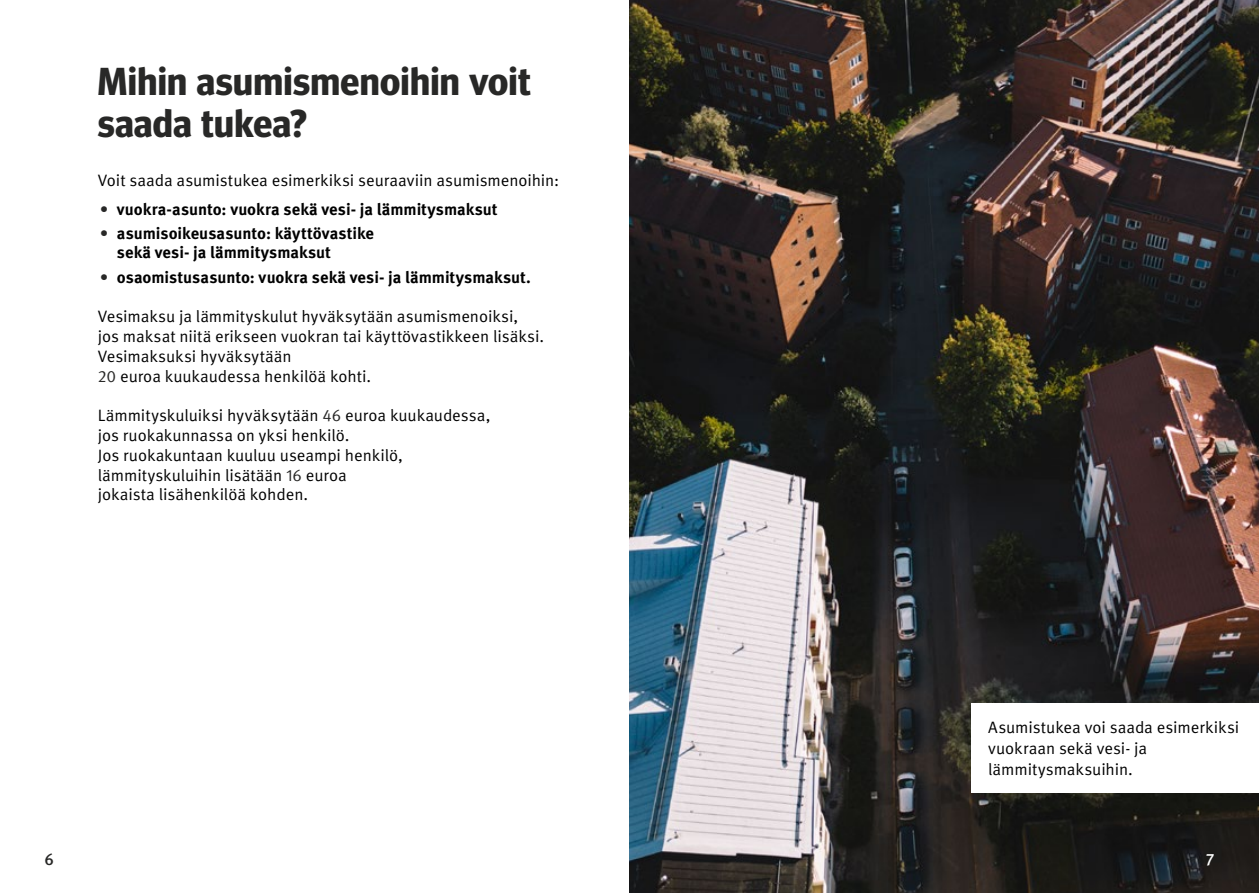
<style>
.page{position:relative;width:1259px;height:893px;background:#fff}
.page>*{position:absolute;margin:0;border:0;box-sizing:border-box;transform-origin:0 0}
.H1_otsikko{font:700 39px/42px "Meta Headline Pro";letter-spacing:.01em;color:#282827}
.P_Body_copy{font:16.5px/21px "Meta Pro Norm";letter-spacing:-.005em;color:#000}
.P_Bulletpoints{font:700 16.5px/19.8px "Meta Pro";color:#000}
.t1{font:500 16.5px "Meta Pro";color:#282827}
.t2{font:500 16.5px "Meta Pro";color:#fff}
.s1{font-family:"Meta Pro Norm";font-weight:400;color:#282827}
.s2{color:#282827}
</style>
<div class="page">
<img style="left:629px;top:0;width:630px;height:893px">
<div style="left:971px;top:704px;width:288px;height:89px;background:#fff"></div>
<h1 class="H1_otsikko" style="left:98px;top:58px;width:434px">Mihin asumismenoihin voit saada tukea?</h1>
<p class="P_Body_copy" style="left:98px;top:169px;width:463px">Voit saada asumistukea esimerkiksi seuraaviin asumismenoihin:</p>
<p class="P_Bulletpoints" style="left:100px;top:198px;width:399px"><span class="s1">•</span> vuokra-asunto: vuokra sekä vesi- ja lämmitysmaksut</p>
<p class="P_Bulletpoints" style="left:117px;top:222px;width:259px;text-indent:-17px"><span class="s1">•</span> asumisoikeusasunto: käyttövastike sekä vesi- ja lämmitysmaksut</p>
<p class="P_Bulletpoints" style="left:100px;top:266px;width:432px"><span class="s1">•</span> osaomistusasunto: vuokra sekä vesi- ja lämmitysmaksut.</p>
<p class="P_Body_copy" style="left:98px;top:305px;width:422px">Vesimaksu ja lämmityskulut hyväksytään asumismenoiksi,</p>
<p class="P_Body_copy" style="left:98px;top:325px;width:448px">jos maksat niitä erikseen vuokran tai käyttövastikkeen lisäksi.</p>
<p class="P_Body_copy" style="left:98px;top:344px;width:195px">Vesimaksuksi hyväksytään</p>
<p class="P_Body_copy" style="left:98px;top:364px;width:275px"><span class="s2">20</span> euroa kuukaudessa henkilöä kohti.</p>
<p class="P_Body_copy" style="left:98px;top:404px;width:394px">Lämmityskuluiksi hyväksytään <span class="s2">46</span> euroa kuukaudessa,</p>
<p class="P_Body_copy" style="left:98px;top:424px;width:253px">jos ruokakunnassa on yksi henkilö.</p>
<p class="P_Body_copy" style="left:98px;top:443px;width:306px">Jos ruokakuntaan kuuluu useampi henkilö,</p>
<p class="P_Body_copy" style="left:98px;top:463px;width:250px">lämmityskuluihin lisätään <span class="s2">16</span> euroa</p>
<p class="P_Body_copy" style="left:98px;top:483px;width:212px">jokaista lisähenkilöä kohden.</p>
<p class="P_Body_copy" style="left:988px;top:716px;width:253px">Asumistukea voi saada esimerkiksi vuokraan sekä vesi- ja lämmitysmaksuihin.</p>
<p class="t1" style="left:44px;top:846px;width:11px">6</p>
<p class="t2" style="left:1206px;top:846px;width:10px">7</p>
</div>
